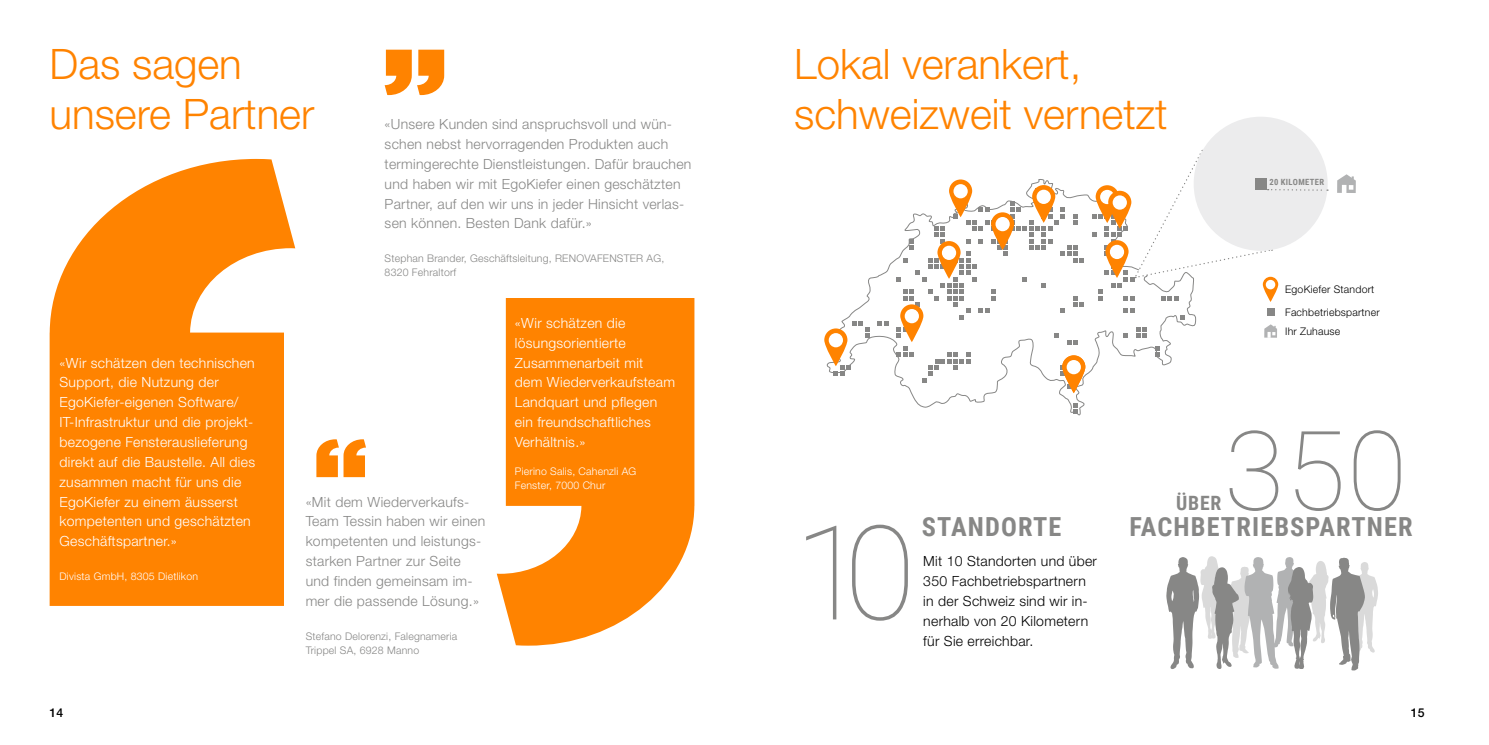
<style>
.page{position:relative;width:1489px;height:745px;background:#fff}
.page>*{position:absolute;margin:0;border:0;box-sizing:border-box;transform-origin:0 0}
.t1{font:100 131.25px "Roboto";color:#878786}
.t2{font:100 110.25px "Roboto";color:#878786}
.t3{font:300 42px/49.5px "Helvetica Neue LT Std";color:#ff8300}
.t4{font:700 26.25px "Roboto Condensed";letter-spacing:.045em;color:#878786}
.t5{font:700 19.6px "Roboto Condensed";color:#878786}
.t6{font:300 14px/19.8px "Helvetica Neue LT Std";letter-spacing:.02em;color:#fff}
.t7{font:300 14px/19.8px "Helvetica Neue LT Std";letter-spacing:.02em;color:#878786}
.t8{font:300 14px/19.8px "Helvetica Neue LT Std";letter-spacing:.02em;color:#000}
.t9{font:500 12.25px "Helvetica Neue LT Std";color:#000}
.t10{font:300 10.5px/14px "Helvetica Neue LT Std";letter-spacing:.02em;color:#878786}
.t11{font:300 10.5px/14px "Helvetica Neue LT Std";letter-spacing:.02em;color:#fff}
.t12{font:300 10.5px "Helvetica Neue LT Std";letter-spacing:.02em;color:#000}
.t13{font:700 8.58px "Roboto Condensed";letter-spacing:.045em;color:#878786}
</style>
<div class="page">
<svg style="left:496px;top:298px;width:198px;height:347px;fill:#ff8300"></svg>
<svg style="left:50px;top:159px;width:245px;height:446px;fill:#ff8300"></svg>
<svg style="left:384px;top:50px;width:60px;height:45px"></svg>
<svg style="left:316px;top:439px;width:50px;height:38px"></svg>
<svg style="left:1166px;top:556px;width:211px;height:114px"></svg>
<svg style="left:826px;top:179px;width:370px;height:236px"></svg>
<svg style="left:1123px;top:308px;width:11px;height:5px"></svg>
<svg style="left:1180px;top:314px;width:4px;height:5px"></svg>
<svg style="left:877px;top:321px;width:11px;height:4px"></svg>
<svg style="left:1136px;top:327px;width:10px;height:11px"></svg>
<svg style="left:852px;top:321px;width:17px;height:17px"></svg>
<svg style="left:896px;top:327px;width:6px;height:11px"></svg>
<svg style="left:1054px;top:333px;width:4px;height:5px"></svg>
<svg style="left:1066px;top:340px;width:11px;height:4px"></svg>
<svg style="left:896px;top:346px;width:17px;height:11px"></svg>
<svg style="left:1154px;top:346px;width:5px;height:11px"></svg>
<svg style="left:1060px;top:365px;width:2px;height:11px"></svg>
<svg style="left:833px;top:365px;width:17px;height:11px"></svg>
<svg style="left:921px;top:352px;width:49px;height:30px"></svg>
<svg style="left:1073px;top:403px;width:4px;height:10px"></svg>
<svg style="left:1123px;top:333px;width:4px;height:5px"></svg>
<svg style="left:896px;top:188px;width:187px;height:131px"></svg>
<svg style="left:1032px;top:185px;width:23px;height:38px"></svg>
<div style="left:1036px;top:189px;width:14px;height:15px;background:#fff;border-radius:50%"></div>
<svg style="left:949px;top:179px;width:23px;height:38px"></svg>
<div style="left:953px;top:184px;width:14px;height:14px;background:#fff;border-radius:50%"></div>
<svg style="left:991px;top:212px;width:23px;height:38px"></svg>
<div style="left:995px;top:217px;width:14px;height:14px;background:#fff;border-radius:50%"></div>
<svg style="left:937px;top:241px;width:23px;height:38px"></svg>
<div style="left:941px;top:245px;width:15px;height:15px;background:#fff;border-radius:50%"></div>
<svg style="left:900px;top:304px;width:23px;height:38px"></svg>
<div style="left:904px;top:309px;width:14px;height:14px;background:#fff;border-radius:50%"></div>
<svg style="left:824px;top:328px;width:23px;height:38px"></svg>
<div style="left:828px;top:333px;width:15px;height:14px;background:#fff;border-radius:50%"></div>
<svg style="left:1062px;top:355px;width:23px;height:38px"></svg>
<div style="left:1066px;top:360px;width:14px;height:14px;background:#fff;border-radius:50%"></div>
<div style="left:1193px;top:117px;width:134px;height:133px;background:#ececed;border-radius:50%"></div>
<svg style="left:1091px;top:150px;width:236px;height:150px"></svg>
<div style="left:1254px;top:178px;width:12px;height:11px;background:#878786"></div>
<svg style="left:1337px;top:174px;width:18px;height:19px"></svg>
<div style="left:1266px;top:308px;width:8px;height:7px;background:#878786"></div>
<svg style="left:1262px;top:276px;width:16px;height:26px"></svg>
<div style="left:1265px;top:280px;width:10px;height:9px;background:#fff;border-radius:50%"></div>
<svg style="left:1264px;top:324px;width:12px;height:13px"></svg>
<h3 class="t3" style="left:50px;top:39px;width:266px">Das sagen unsere Partner</h3>
<h3 class="t3" style="left:794px;top:39px;width:375px">Lokal verankert, schweizweit vernetzt</h3>
<p class="t7" style="left:384px;top:114px;width:308px">«Unsere Kunden sind anspruchsvoll und wün&shy;schen nebst hervorragenden Produkten auch termingerechte Dienstleistungen. Dafür brauchen und haben wir mit EgoKiefer einen geschätzten Partner, auf den wir uns in jeder Hinsicht verlas&shy;sen können. Besten Dank dafür.»</p>
<p class="t10" style="left:384px;top:251px;width:281px">Stephan Brander, Geschäftsleitung, RENOVAFENSTER AG,<br>8320 Fehraltorf</p>
<p class="t13" style="left:1269px;top:176px;width:56px">20 KILOMETER</p>
<p class="t6" style="left:60px;top:352px;width:197px">«Wir schätzen den technischen<br>Support, die Nutzung der<br>EgoKiefer-eigenen Software/<br>IT-Infrastruktur und die projekt&shy;bezogene Fensterauslieferung direkt auf die Baustelle. All dies zusammen macht für uns die<br>EgoKiefer zu einem äusserst kompetenten und geschätzten<br>Geschäftspartner.»</p>
<p class="t11" style="left:60px;top:569px;width:140px">Divista GmbH, 8305 Dietlikon</p>
<p class="t7" style="left:306px;top:491px;width:181px">«Mit dem Wiederverkaufs-<br>Team Tessin haben wir einen kompetenten und leistungs&shy;starken Partner zur Seite und finden gemeinsam im&shy;mer die passende Lösung.»</p>
<p class="t10" style="left:306px;top:628px;width:153px">Stefano Delorenzi, Falegnameria<br>Trippel SA, 6928 Manno</p>
<p class="t6" style="left:515px;top:312px;width:161px">«Wir schätzen die lösungsorientierte<br>Zusammenarbeit mit<br>dem Wiederverkaufsteam<br>Landquart und pflegen ein freundschaftliches<br>Verhältnis.»</p>
<p class="t11" style="left:515px;top:464px;width:123px">Pierino Salis, Cahenzli AG<br>Fenster, 7000 Chur</p>
<p class="t12" style="left:1284px;top:283px;width:91px">EgoKiefer Standort</p>
<p class="t12" style="left:1284px;top:324px;width:57px">Ihr Zuhause</p>
<p class="t12" style="left:1284px;top:305px;width:96px">Fachbetriebspartner</p>
<h1 class="t1" style="left:794px;top:480px;width:123px">10</h1>
<h3 class="t4" style="left:921px;top:508px;width:141px">STANDORTE</h3>
<p class="t8" style="left:923px;top:550px;width:175px">Mit 10 Standorten und über<br>350 Fachbetriebspartnern in der Schweiz sind wir in&shy;nerhalb von 20 Kilometern für Sie erreichbar.</p>
<h3 class="t5" style="left:1176px;top:489px;width:47px">ÜBER</h3>
<h2 class="t2" style="left:1223px;top:393px;width:185px">350</h2>
<h3 class="t4" style="left:1129px;top:508px;width:284px">FACHBETRIEBSPARTNER</h3>
<p class="t9" style="left:50px;top:704px;width:15px">14</p>
<p class="t9" style="left:1410px;top:704px;width:15px">15</p>
</div>
